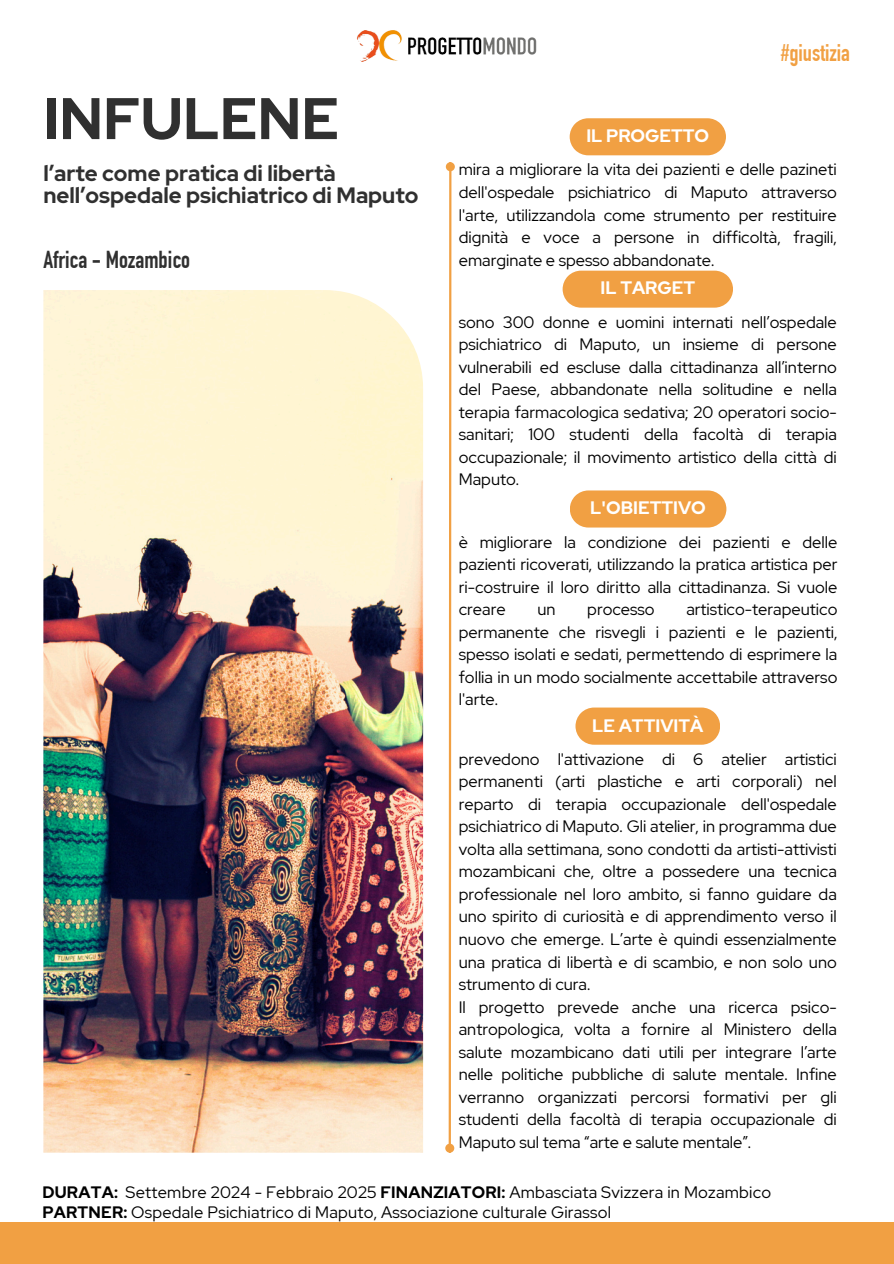
<style>
.page{position:relative;width:894px;height:1264px;background:#fff}
.page>*{position:absolute;margin:0;border:0;box-sizing:border-box;transform-origin:0 0}
.t1{font:700 58.5px "Red Hat Display";color:#303030}
.t2{font:700 24px "DIN Condensed";color:#303030}
.t3{font:700 23.55px "DIN Condensed";color:#f1a043}
.t4{font:700 22.2px/22.5px "Red Hat Display";color:#303030}
.t5{font:700 18px "Red Hat Display";color:#fff}
.t6{font:16.5px/22.5px "Red Hat Display";color:#000;text-align:justify}
.s1{font-weight:700}
</style>
<div class="page">
<img style="left:356px;top:30px;width:181px;height:32px">
<svg style="left:570px;top:490px;width:156px;height:37px;background:#f1a54d"></svg>
<svg style="left:562px;top:271px;width:170px;height:37px;background:#f1a54d"></svg>
<svg style="left:575px;top:707px;width:145px;height:37px;background:#f1a64f"></svg>
<div style="left:0;top:1221px;width:893px;height:42px;background:#f1a043"></div>
<svg style="left:448px;top:171px;width:4px;height:972px"></svg>
<div style="left:447px;top:163px;width:6px;height:7px;background:#f1a043;border-radius:50%"></div>
<div style="left:445px;top:162px;width:9px;height:9px;border:2px solid #f1a043;border-radius:50%"></div>
<div style="left:446px;top:1144px;width:7px;height:7px;background:#f1a043;border-radius:50%"></div>
<div style="left:445px;top:1143px;width:9px;height:9px;border:2px solid #f1a043;border-radius:50%"></div>
<svg style="left:569px;top:118px;width:156px;height:37px;background:#f1a54d"></svg>
<img style="left:43px;top:290px;width:380px;height:862px">
<p class="t1" style="left:43px;top:79px;width:297px">INFULENE</p>
<p class="t4" style="left:43px;top:161px;width:376px">l’arte come pratica di libertà nell’ospedale psichiatrico di Maputo</p>
<p class="t3" style="left:780px;top:44px;width:71px">#giustizia</p>
<p class="t5" style="left:586px;top:124px;width:124px">IL PROGETTO</p>
<h3 class="t6" style="left:458px;top:158px;width:379px">mira a migliorare la vita dei pazienti e delle pazineti dell'ospedale psichiatrico di Maputo attraverso l'arte, utilizzandola come strumento per restituire dignità e voce a persone in difficoltà, fragili,</h3>
<p class="t2" style="left:43px;top:250px;width:148px">Africa - Mozambico</p>
<h3 class="t6" style="left:458px;top:248px;width:257px">emarginate e spesso abbandonate.</h3>
<p class="t5" style="left:600px;top:276px;width:96px">IL TARGET</p>
<h3 class="t6" style="left:458px;top:311px;width:379px">sono 300 donne e uomini internati nell’ospedale psichiatrico di Maputo, un insieme di persone vulnerabili ed escluse dalla cittadinanza all’interno del Paese, abbandonate nella solitudine e nella terapia farmacologica sedativa; 20 operatori socio&shy;sanitari; 100 studenti della facoltà di terapia occupazionale; il movimento artistico della città di Maputo.</h3>
<h1 class="t5" style="left:590px;top:496px;width:117px">L'OBIETTIVO</h1>
<h2 class="t6" style="left:458px;top:530px;width:380px">è migliorare la condizione dei pazienti e delle pazienti ricoverati, utilizzando la pratica artistica per ri-costruire il loro diritto alla cittadinanza. Si vuole creare</h2>
<h2 class="t6" style="left:458px;top:598px;width:380px;text-indent:227px">artistico-terapeutico permanente che risvegli i pazienti e le pazienti, spesso isolati e sedati, permettendo di esprimere la follia in un modo socialmente accettabile attraverso l'arte.</h2>
<h2 class="t6" style="left:537px;top:598px;width:20px">un</h2>
<h2 class="t6" style="left:587px;top:598px;width:69px">processo</h2>
<h3 class="t5" style="left:592px;top:714px;width:113px">LE ATTIVITÀ</h3>
<h2 class="t6" style="left:458px;top:747px;width:379px">prevedono l'attivazione di 6 atelier artistici permanenti (arti plastiche e arti corporali) nel reparto di terapia occupazionale dell'ospedale psichiatrico di Maputo. Gli atelier, in programma due volta alla settimana, sono condotti da artisti-attivisti mozambicani che, oltre a possedere una tecnica professionale nel loro ambito, si fanno guidare da uno spirito di curiosità e di apprendimento verso il nuovo che emerge. L’arte è quindi essenzialmente una pratica di libertà e di scambio, e non solo uno strumento di cura.</h2>
<h2 class="t6" style="left:458px;top:995px;width:379px">Il progetto prevede anche una ricerca psico&shy;antropologica, volta a fornire al Ministero della salute mozambicano dati utili per integrare l’arte nelle politiche pubbliche di salute mentale. Infine verranno organizzati percorsi formativi per gli studenti della facoltà di terapia occupazionale di Maputo sul tema “arte e salute mentale”.</h2>
<h3 class="t6" style="left:42px;top:1181px;width:730px"><span class="s1">DURATA:</span> Settembre 2024 - Febbraio 2025 <span class="s1">FINANZIATORI:</span> Ambasciata Svizzera in Mozambico</h3>
<p class="t6" style="left:42px;top:1200px;width:570px"><span class="s1">PARTNER:</span> Ospedale Psichiatrico di Maputo, Associazione culturale Girassol</p>
</div>
